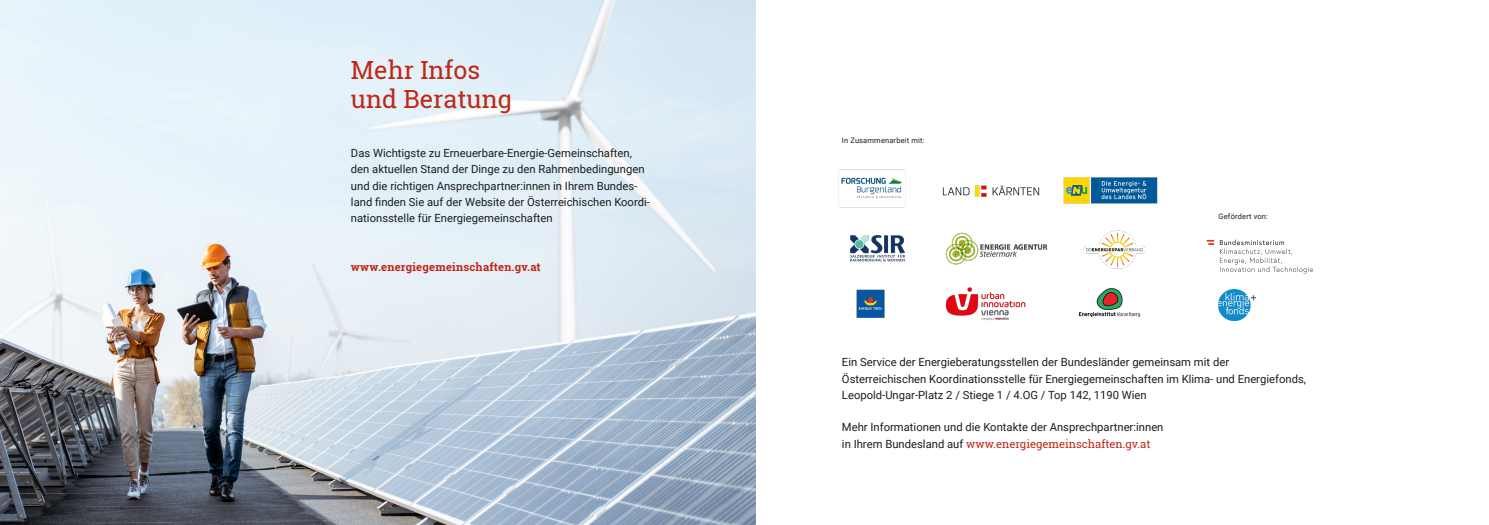
<style>
.page{position:relative;width:1489px;height:525px;background:#fff}
.page>*{position:absolute;margin:0;border:0;box-sizing:border-box;transform-origin:0 0}
.t1{font:25px/28.8px "Roboto Slab";color:#bf2717}
.t2{font:11.25px/16.2px "Roboto";color:#1d1d1b}
.t3{font:11.25px "Roboto Slab";color:#bf2717}
.t4{font:700 11.25px "Roboto Slab";letter-spacing:.02em;color:#bf2717}
.t5{font:7.5px "Roboto";letter-spacing:.02em;color:#1d1d1b}
.s1{font-family:"Roboto";color:#1d1d1b}
</style>
<div class="page">
<img style="left:0;top:0;width:755px;height:524px">
<img style="left:838px;top:169px;width:320px;height:152px">
<svg style="left:1206px;top:239px;width:106px;height:34px"></svg>
<img style="left:1218px;top:289px;width:37px;height:31px">
<h1 class="t1" style="left:351px;top:56px;width:162px">Mehr Infos und Beratung</h1>
<p class="t2" style="left:351px;top:144px;width:300px">Das Wichtigste zu Erneuerbare-Energie-Gemeinschaften, den aktuellen Stand der Dinge zu den Rahmenbedingungen und die richtigen Ansprechpartner:innen in Ihrem Bundes&shy;land finden Sie auf der Website der Österreichischen Koordi&shy;nationsstelle für Energiegemeinschaften</p>
<p class="t4" style="left:351px;top:259px;width:191px">www.energiegemeinschaften.gv.at</p>
<p class="t5" style="left:841px;top:135px;width:84px">In Zusammenarbeit mit:</p>
<p class="t5" style="left:1218px;top:211px;width:51px">Gefördert von:</p>
<p class="t2" style="left:842px;top:353px;width:465px">Ein Service der Energieberatungsstellen der Bundesländer gemeinsam mit der<br>Österreichischen Koordinationsstelle für Energiegemeinschaften im Klima- und Energiefonds,<br>Leopold-Ungar-Platz 2 / Stiege 1 / 4.OG / Top 142, 1190 Wien</p>
<p class="t2" style="left:842px;top:418px;width:323px">Mehr Informationen und die Kontakte der Ansprechpartner:innen</p>
<p class="t3" style="left:842px;top:435px;width:310px"><span class="s1">in Ihrem Bundesland auf</span> www.energiegemeinschaften.gv.at</p>
</div>
